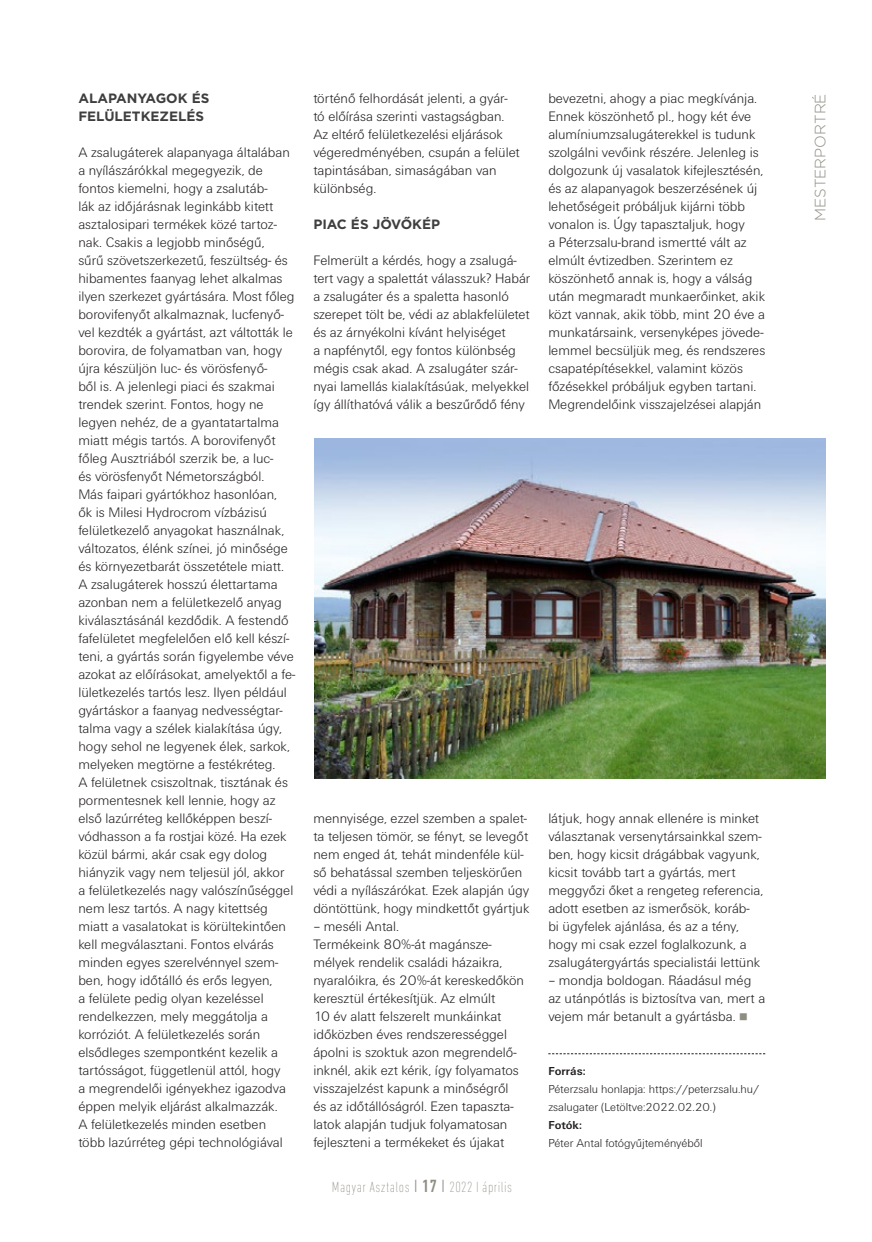
<style>
.page{position:relative;width:872px;height:1242px;background:#fff}
.page>*{position:absolute;margin:0;border:0;box-sizing:border-box;transform-origin:0 0}
.t1{font:200 condensed 15px "DIN Next LT Pro";letter-spacing:.03em;color:#8f8c82}
.t2{font:300 15px "Gotham";color:#8f8c82}
.Kenyér{font:14.25px/18px "U001 Lig";color:#231f20}
.Alcím{font:700 13.5px/18px "Gotham";color:#3e3e3f}
.Forrás{font:12px/18px "U001 Lig";color:#231f20}
.s1{font-weight:300;font-size:18px}
.s2{font-weight:500;font-size:18px}
.s3{font-family:"Liberation Sans";color:#8f8c82}
.s4{font-family:"U001";font-weight:700}
</style>
<div class="page">
<svg style="left:548px;top:1053px;width:217px;height:1px"></svg>
<img style="left:314px;top:438px;width:511px;height:340px">
<p class="Alcím" style="left:78px;top:89px;width:132px">ALAPANYAGOK ÉS<br>FELÜLETKEZELÉS</p>
<p class="Kenyér" style="left:78px;top:144px;width:218px">A zsalugáterek alapanyaga általában a nyílászárókkal megegyezik, de fontos kiemelni, hogy a zsalutáb-<br>lák az időjárásnak leginkább kitett asztalosipari termékek közé tartoz&shy;nak. Csakis a legjobb minőségű,<br>sűrű szövetszerkezetű, feszültség- és hibamentes faanyag lehet alkalmas ilyen szerkezet gyártására. Most főleg borovifenyőt alkalmaznak, lucfenyő&shy;vel kezdték a gyártást, azt váltották le borovira, de folyamatban van, hogy újra készüljön luc- és vörösfenyő-<br>ből is. A jelenlegi piaci és szakmai trendek szerint. Fontos, hogy ne legyen nehéz, de a gyantatartalma miatt mégis tartós. A borovifenyőt főleg Ausztriából szerzik be, a luc-<br>és vörösfenyőt Németországból.<br>Más faipari gyártókhoz hasonlóan,<br>ők is Milesi Hydrocrom vízbázisú felületkezelő anyagokat használnak, változatos, élénk színei, jó minősége és környezetbarát összetétele miatt.<br>A zsalugáterek hosszú élettartama azonban nem a felületkezelő anyag kiválasztásánál kezdődik. A festendő fafelületet megfelelően elő kell készí&shy;teni, a gyártás során figyelembe véve azokat az előírásokat, amelyektől a fe&shy;lületkezelés tartós lesz. Ilyen például gyártáskor a faanyag nedvességtar&shy;talma vagy a szélek kialakítása úgy, hogy sehol ne legyenek élek, sarkok, melyeken megtörne a festékréteg.<br>A felületnek csiszoltnak, tisztának és pormentesnek kell lennie, hogy az első lazúrréteg kellőképpen beszí&shy;vódhasson a fa rostjai közé. Ha ezek közül bármi, akár csak egy dolog hiányzik vagy nem teljesül jól, akkor<br>a felületkezelés nagy valószínűséggel nem lesz tartós. A nagy kitettség miatt a vasalatokat is körültekintően kell megválasztani. Fontos elvárás minden egyes szerelvénnyel szem&shy;ben, hogy időtálló és erős legyen,<br>a felülete pedig olyan kezeléssel rendelkezzen, mely meggátolja a korróziót. A felületkezelés során elsődleges szempontként kezelik a tartósságot, függetlenül attól, hogy<br>a megrendelői igényekhez igazodva éppen melyik eljárást alkalmazzák.<br>A felületkezelés minden esetben több lazúrréteg gépi technológiával</p>
<p class="Kenyér" style="left:313px;top:90px;width:208px">történő felhordását jelenti, a gyár&shy;tó előírása szerinti vastagságban.<br>Az eltérő felületkezelési eljárások végeredményében, csupán a felület tapintásában, simaságában van különbség.</p>
<p class="Alcím" style="left:313px;top:215px;width:128px">PIAC ÉS JÖVŐKÉP</p>
<p class="Kenyér" style="left:313px;top:252px;width:218px">Felmerült a kérdés, hogy a zsalugá&shy;tert vagy a spalettát válasszuk? Habár a zsalugáter és a spaletta hasonló szerepet tölt be, védi az ablakfelületet és az árnyékolni kívánt helyiséget<br>a napfénytől, egy fontos különbség mégis csak akad. A zsalugáter szár&shy;nyai lamellás kialakításúak, melyekkel így állíthatóvá válik a beszűrődő fény</p>
<p class="Kenyér" style="left:313px;top:810px;width:218px">mennyisége, ezzel szemben a spalet&shy;ta teljesen tömör, se fényt, se levegőt nem enged át, tehát mindenféle kül&shy;ső behatással szemben teljeskörűen védi a nyílászárókat. Ezek alapján úgy döntöttünk, hogy mindkettőt gyártjuk</p>
<p class="Kenyér" style="left:313px;top:918px;width:87px">– meséli Antal.</p>
<p class="Kenyér" style="left:313px;top:936px;width:212px">Termékeink 80%-át magánsze&shy;mélyek rendelik családi házaikra, nyaralóikra, és 20%-át kereskedőkön keresztül értékesítjük. Az elmúlt<br>10 év alatt felszerelt munkáinkat időközben éves rendszerességgel ápolni is szoktuk azon megrendelő&shy;inknél, akik ezt kérik, így folyamatos visszajelzést kapunk a minőségről és az időtállóságról. Ezen tapaszta&shy;latok alapján tudjuk folyamatosan fejleszteni a termékeket és újakat</p>
<p class="t1" style="left:332px;top:1178px;width:182px">Magyar Asztalos <span class="s1">I</span> <span class="s2">17</span> <span class="s1">I</span> 2022 I április</p>
<p class="Kenyér" style="left:548px;top:90px;width:218px">bevezetni, ahogy a piac megkívánja.<br>Ennek köszönhető pl., hogy két éve alumíniumzsalugáterekkel is tudunk szolgálni vevőink részére. Jelenleg is dolgozunk új vasalatok kifejlesztésén, és az alapanyagok beszerzésének új lehetőségeit próbáljuk kijárni több vonalon is. Úgy tapasztaljuk, hogy<br>a Péterzsalu-brand ismertté vált az elmúlt évtizedben. Szerintem ez köszönhető annak is, hogy a válság után megmaradt munkaerőinket, akik közt vannak, akik több, mint 20 éve a munkatársaink, versenyképes jövede&shy;lemmel becsüljük meg, és rendszeres csapatépítésekkel, valamint közös főzésekkel próbáljuk egyben tartani.<br>Megrendelőink visszajelzései alapján</p>
<p class="Kenyér" style="left:548px;top:810px;width:216px">látjuk, hogy annak ellenére is minket választanak versenytársainkkal szem&shy;ben, hogy kicsit drágábbak vagyunk, kicsit tovább tart a gyártás, mert meggyőzi őket a rengeteg referencia, adott esetben az ismerősök, koráb&shy;bi ügyfelek ajánlása, és az a tény, hogy mi csak ezzel foglalkozunk, a zsalugátergyártás specialistái lettünk</p>
<p class="Kenyér" style="left:548px;top:972px;width:218px">– mondja boldogan. Ráadásul még az utánpótlás is biztosítva van, mert a vejem már betanult a gyártásba. <span class="s3">■</span></p>
<p class="Forrás" style="left:548px;top:1062px;width:212px"><span class="s4">Forrás:<br></span>Péterzsalu honlapja: https://peterzsalu.hu/ zsalugater (Letöltve:2022.02.20.)<br><span class="s4">Fotók:<br></span>Péter Antal fotógyűjteményéből</p>
<p class="t2" style="left:810px;top:221px;width:129px;rotate:-90deg">MESTERPORTRÉ</p>
</div>
